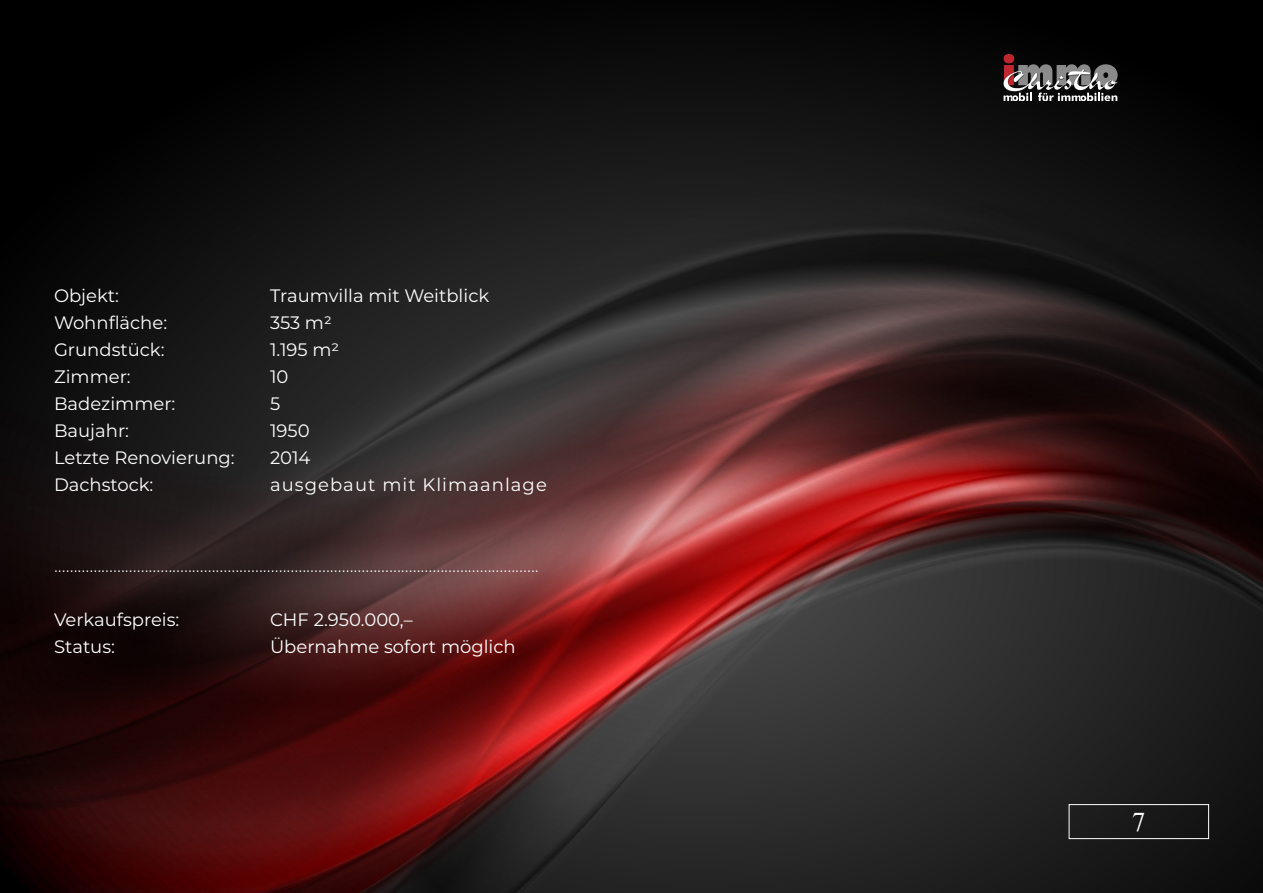
<style>
.page{position:relative;width:1263px;height:893px;background:#fff}
.page>*{position:absolute;margin:0;border:0;box-sizing:border-box;transform-origin:0 0}
.t1{font:27px "Times New Roman";color:#fff}
.t2{font:18px "Montserrat";color:#fff}
.t3{font:300 18px "DIN Next LT Pro";color:#fff}
.t4{font:18px "Montserrat";letter-spacing:.06em;color:#fff}
</style>
<div class="page">
<img style="left:0;top:0;width:1263px;height:893px">
<svg style="left:1003px;top:54px;width:115px;height:47px;background:#5c5656"></svg>
<div style="left:1069px;top:804px;width:140px;height:35px;border:1px solid #fff"></div>
<p class="t2" style="left:54px;top:284px;width:67px">Objekt:</p>
<p class="t2" style="left:270px;top:284px;width:221px">Traumvilla mit Weitblick</p>
<p class="t2" style="left:54px;top:311px;width:115px">Wohnfläche:</p>
<p class="t2" style="left:270px;top:311px;width:63px">353 m2</p>
<p class="t2" style="left:54px;top:338px;width:112px">Grundstück:</p>
<p class="t2" style="left:270px;top:338px;width:71px">1.195 m2</p>
<p class="t2" style="left:54px;top:365px;width:78px">Zimmer:</p>
<p class="t2" style="left:270px;top:365px;width:20px">10</p>
<p class="t2" style="left:54px;top:392px;width:123px">Badezimmer:</p>
<p class="t2" style="left:270px;top:392px;width:12px">5</p>
<p class="t2" style="left:54px;top:419px;width:77px">Baujahr:</p>
<p class="t2" style="left:270px;top:419px;width:41px">1950</p>
<p class="t2" style="left:54px;top:446px;width:182px">Letzte Renovierung:</p>
<p class="t2" style="left:270px;top:446px;width:42px">2014</p>
<p class="t2" style="left:54px;top:473px;width:101px">Dachstock:</p>
<p class="t4" style="left:270px;top:473px;width:278px">ausgebaut mit Klimaanlage</p>
<p class="t3" style="left:54px;top:556px;width:486px">...........................................................................................................................</p>
<p class="t2" style="left:54px;top:608px;width:127px">Verkaufspreis:</p>
<p class="t2" style="left:270px;top:608px;width:144px">CHF 2.950.000,–</p>
<p class="t2" style="left:54px;top:635px;width:63px">Status:</p>
<p class="t2" style="left:270px;top:635px;width:247px">Übernahme sofort möglich</p>
<p class="t1" style="left:1132px;top:803px;width:14px">7</p>
</div>
